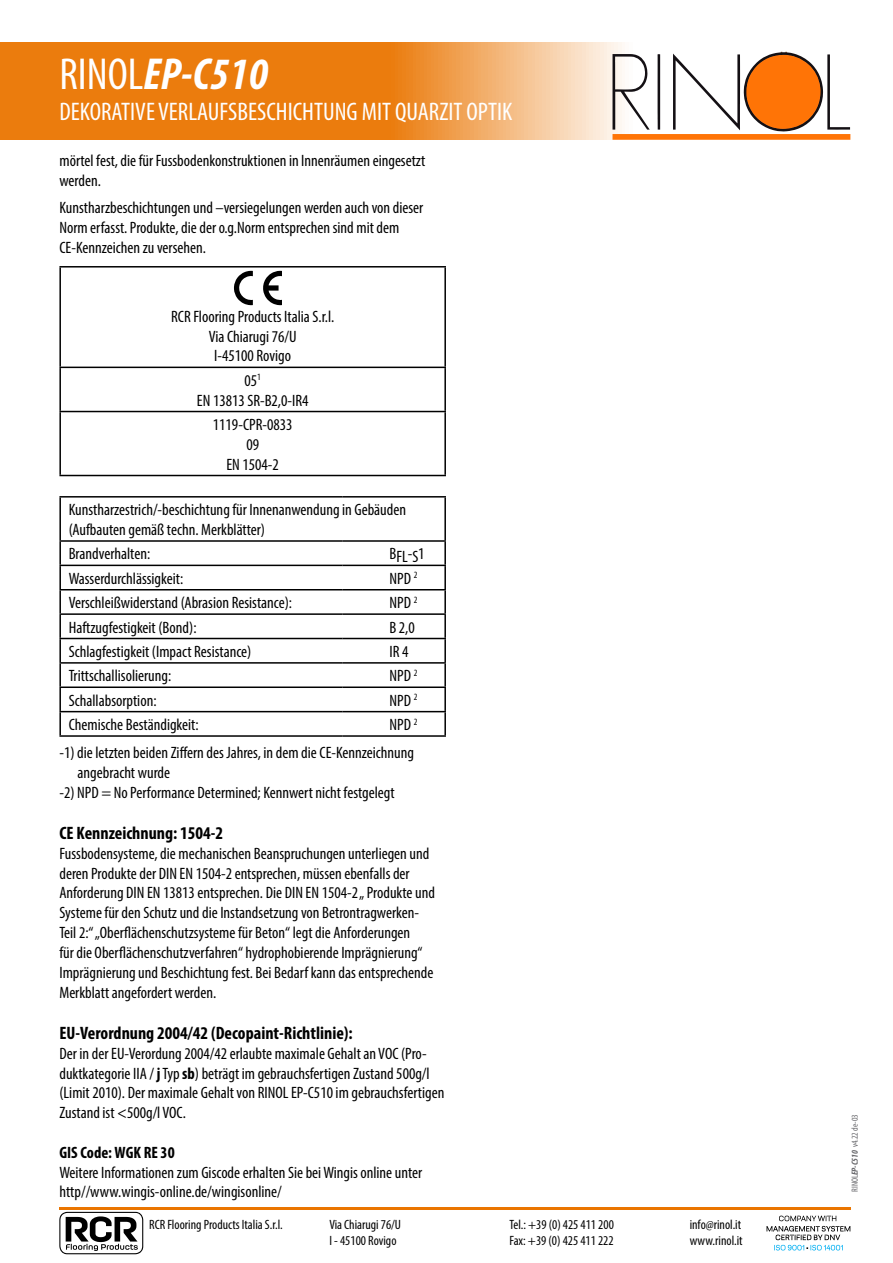
<style>
.page{position:relative;width:893px;height:1263px;background:#fff}
.page>*{position:absolute;margin:0;border:0;box-sizing:border-box;transform-origin:0 0}
.t1{font:italic 700 condensed 45px "Myriad Pro";color:#fff}
.t2{font:condensed 25.5px "Myriad Pro";color:#fff}
.t3{font:700 condensed 18px "Myriad Pro";color:#000}
.t4{font:condensed 16.5px/19.8px "Myriad Pro";color:#000}
.t5{font:700 condensed 16.5px "Myriad Pro";color:#000}
.t6{font:condensed 13.5px/16.2px "Myriad Pro";color:#000}
.t7{font:condensed 9px "Myriad Pro";color:#67676b}
.s1{font-weight:400;font-style:normal}
.s2{font-weight:700}
.s3{font-weight:700;font-style:italic}
</style>
<div class="page">
<hr style="left:59px;top:266px;width:387px;height:2px;background:#000">
<hr style="left:59px;top:268px;width:2px;height:99px;background:#000">
<hr style="left:444px;top:268px;width:2px;height:99px;background:#000">
<hr style="left:59px;top:367px;width:387px;height:1px;background:#000">
<hr style="left:59px;top:368px;width:2px;height:43px;background:#000">
<hr style="left:444px;top:368px;width:2px;height:43px;background:#000">
<hr style="left:59px;top:411px;width:387px;height:1px;background:#000">
<hr style="left:59px;top:412px;width:2px;height:63px;background:#000">
<hr style="left:444px;top:412px;width:2px;height:63px;background:#000">
<hr style="left:59px;top:475px;width:387px;height:1px;background:#000">
<hr style="left:59px;top:496px;width:284px;height:2px;background:#000">
<hr style="left:59px;top:498px;width:2px;height:42px;background:#000">
<hr style="left:343px;top:496px;width:103px;height:2px;background:#000">
<hr style="left:444px;top:498px;width:2px;height:42px;background:#000">
<hr style="left:59px;top:540px;width:284px;height:2px;background:#000">
<hr style="left:59px;top:542px;width:2px;height:23px;background:#000">
<hr style="left:343px;top:540px;width:103px;height:2px;background:#000">
<hr style="left:444px;top:542px;width:2px;height:23px;background:#000">
<hr style="left:59px;top:565px;width:284px;height:1px;background:#000">
<hr style="left:59px;top:566px;width:2px;height:23px;background:#000">
<hr style="left:343px;top:565px;width:103px;height:1px;background:#000">
<hr style="left:444px;top:566px;width:2px;height:23px;background:#000">
<hr style="left:59px;top:589px;width:284px;height:1px;background:#000">
<hr style="left:59px;top:590px;width:2px;height:23px;background:#000">
<hr style="left:343px;top:589px;width:103px;height:1px;background:#000">
<hr style="left:444px;top:590px;width:2px;height:23px;background:#000">
<hr style="left:59px;top:613px;width:284px;height:2px;background:#000">
<hr style="left:59px;top:615px;width:2px;height:23px;background:#000">
<hr style="left:343px;top:613px;width:103px;height:2px;background:#000">
<hr style="left:444px;top:615px;width:2px;height:23px;background:#000">
<hr style="left:59px;top:638px;width:284px;height:1px;background:#000">
<hr style="left:59px;top:639px;width:2px;height:23px;background:#000">
<hr style="left:343px;top:638px;width:103px;height:1px;background:#000">
<hr style="left:444px;top:639px;width:2px;height:23px;background:#000">
<hr style="left:59px;top:662px;width:284px;height:2px;background:#000">
<hr style="left:59px;top:664px;width:2px;height:22px;background:#000">
<hr style="left:343px;top:662px;width:103px;height:2px;background:#000">
<hr style="left:444px;top:664px;width:2px;height:22px;background:#000">
<hr style="left:59px;top:686px;width:284px;height:2px;background:#000">
<hr style="left:59px;top:688px;width:2px;height:23px;background:#000">
<hr style="left:343px;top:686px;width:103px;height:2px;background:#000">
<hr style="left:444px;top:688px;width:2px;height:23px;background:#000">
<hr style="left:59px;top:711px;width:284px;height:1px;background:#000">
<hr style="left:59px;top:712px;width:2px;height:23px;background:#000">
<hr style="left:343px;top:711px;width:103px;height:1px;background:#000">
<hr style="left:444px;top:712px;width:2px;height:23px;background:#000">
<hr style="left:59px;top:735px;width:284px;height:2px;background:#000">
<hr style="left:343px;top:735px;width:103px;height:2px;background:#000">
<svg style="left:234px;top:271px;width:19px;height:34px"></svg>
<svg style="left:263px;top:271px;width:19px;height:34px"></svg>
<hr style="left:59px;top:1207px;width:791px;height:2px;background:#ea7500">
<svg style="left:0;top:42px;width:851px;height:98px;background:#ef9943"></svg>
<svg style="left:612px;top:54px;width:38px;height:76px"></svg>
<svg style="left:657px;top:54px;width:3px;height:76px"></svg>
<svg style="left:673px;top:52px;width:177px;height:80px"></svg>
<div style="left:612px;top:134px;width:238px;height:6px;background:#ff7406"></div>
<svg style="left:59px;top:1212px;width:84px;height:42px"></svg>
<svg style="left:766px;top:1215px;width:84px;height:36px"></svg>
<h1 class="t1" style="left:60px;top:46px;width:210px"><span class="s1">RINOL</span>EP-C510</h1>
<h2 class="t2" style="left:60px;top:96px;width:454px">DEKORATIVE VERLAUFSBESCHICHTUNG MIT QUARZIT OPTIK</h2>
<p class="t4" style="left:59px;top:150px;width:367px">mörtel fest, die für Fussbodenkonstruktionen in Innenräumen eingesetzt werden.</p>
<p class="t4" style="left:59px;top:197px;width:365px">Kunstharzbeschichtungen und –versiegelungen werden auch von dieser<br>Norm erfasst. Produkte, die der o.g.Norm entsprechen sind mit dem<br>CE-Kennzeichen zu versehen.</p>
<p class="t4" style="left:171px;top:306px;width:165px;text-align:center">RCR Flooring Products Italia S.r.l.<br>Via Chiarugi 76/U<br>I-45100 Rovigo</p>
<p class="t4" style="left:197px;top:370px;width:113px;text-align:center">05<sup>1<br></sup>EN 13813 SR-B2,0-IR4</p>
<p class="t4" style="left:213px;top:414px;width:81px;text-align:center">1119-CPR-0833<br>09<br>EN 1504-2</p>
<p class="t4" style="left:69px;top:500px;width:339px">Kunstharzestrich/-beschichtung für Innenanwendung in Gebäuden (Aufbauten gemäß techn. Merkblätter)</p>
<p class="t4" style="left:69px;top:544px;width:83px">Brandverhalten:</p>
<p class="t4" style="left:389px;top:545px;width:37px">BFL-S1</p>
<p class="t4" style="left:69px;top:568px;width:116px">Wasserdurchlässigkeit:</p>
<p class="t4" style="left:389px;top:568px;width:29px">NPD <sup>2</sup></p>
<p class="t4" style="left:69px;top:593px;width:225px">Verschleißwiderstand (Abrasion Resistance):</p>
<p class="t4" style="left:389px;top:593px;width:29px">NPD <sup>2</sup></p>
<p class="t4" style="left:69px;top:617px;width:129px">Haftzugfestigkeit (Bond):</p>
<p class="t4" style="left:389px;top:617px;width:27px">B 2,0</p>
<p class="t4" style="left:69px;top:641px;width:184px">Schlagfestigkeit (Impact Resistance)</p>
<p class="t4" style="left:389px;top:641px;width:20px">IR 4</p>
<p class="t4" style="left:69px;top:666px;width:104px">Trittschallisolierung:</p>
<p class="t4" style="left:389px;top:666px;width:29px">NPD <sup>2</sup></p>
<p class="t4" style="left:69px;top:690px;width:89px">Schallabsorption:</p>
<p class="t4" style="left:389px;top:690px;width:29px">NPD <sup>2</sup></p>
<p class="t4" style="left:69px;top:714px;width:131px">Chemische Beständigkeit:</p>
<p class="t4" style="left:59px;top:710px;width:359px;line-height:28px;text-align:right">NPD <sup>2<br></sup>-1) die letzten beiden Ziffern des Jahres, in dem die CE-Kennzeichnung</p>
<p class="t4" style="left:59px;top:762px;width:337px;text-indent:18px">angebracht wurde<br>-2) NPD = No Performance Determined; Kennwert nicht festgelegt</p>
<p class="t3" style="left:59px;top:822px;width:165px">CE Kennzeichnung: 1504-2</p>
<p class="t4" style="left:59px;top:843px;width:377px">Fussbodensysteme, die mechanischen Beanspruchungen unterliegen und deren Produkte der DIN EN 1504-2 entsprechen, müssen ebenfalls der Anforderung DIN EN 13813 entsprechen. Die DIN EN 1504-2 „ Produkte und Systeme für den Schutz und die Instandsetzung von Betrontragwerken-Teil 2:“ „Oberflächenschutzsysteme für Beton“ legt die Anforderungen<br>für die Oberflächenschutzverfahren“ hydrophobierende Imprägnierung“ Imprägnierung und Beschichtung fest. Bei Bedarf kann das entsprechende Merkblatt angefordert werden.</p>
<p class="t3" style="left:59px;top:1022px;width:295px">EU-Verordnung 2004/42 (Decopaint-Richtlinie):</p>
<p class="t4" style="left:59px;top:1043px;width:386px">Der in der EU-Verordung 2004/42 erlaubte maximale Gehalt an VOC (Pro&shy;duktkategorie IIA / <span class="s2">j</span> Typ <span class="s2">sb</span>) beträgt im gebrauchsfertigen Zustand 500g/l (Limit 2010). Der maximale Gehalt von RINOL EP-C510 im gebrauchsfertigen Zustand ist &lt;500g/l VOC.</p>
<p class="t5" style="left:59px;top:1142px;width:117px">GIS Code: WGK RE 30</p>
<p class="t4" style="left:59px;top:1162px;width:364px">Weitere Informationen zum Giscode erhalten Sie bei Wingis online unter http//www.wingis-online.de/wingisonline/</p>
<p class="t6" style="left:149px;top:1216px;width:135px">RCR Flooring Products Italia S.r.l.</p>
<p class="t6" style="left:329px;top:1216px;width:73px">Via Chiarugi 76/U<br>I - 45100 Rovigo</p>
<p class="t6" style="left:510px;top:1216px;width:106px">Tel.: +39 (0) 425 411 200<br>Fax: +39 (0) 425 411 222</p>
<p class="t6" style="left:690px;top:1216px;width:54px">info@rinol.it www.rinol.it</p>
<p class="t7" style="left:849px;top:1192px;width:79px;rotate:-90deg">RINOL<span class="s3">EP-C510</span> v4.22 de-03</p>
</div>
